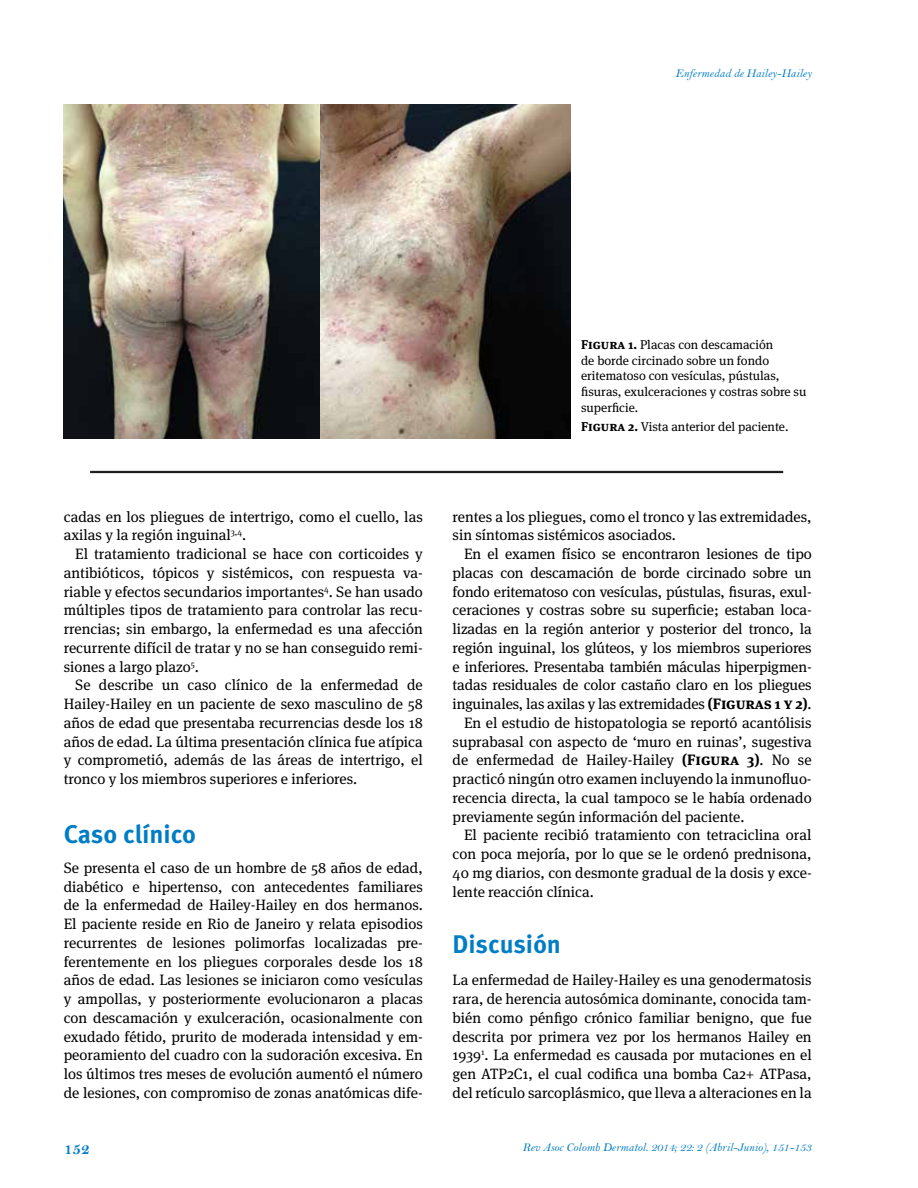
<style>
.page{position:relative;width:918px;height:1188px;background:#fff}
.page>*{position:absolute;margin:0;border:0;box-sizing:border-box;transform-origin:0 0}
.t1{font:700 25.5px "Meta Pro";letter-spacing:-.005em;color:#007dc5}
.t2{font:16.5px "Bell MT Bold";color:#007dc5}
.t3{font:15px/18.8px "Meta Serif OT";color:#000;text-align:justify}
.t4{font:12.75px/15.8px "Meta Serif OT";color:#000}
.t5{font:12px "Bell MT Italic";color:#007dc5}
.s1{font-weight:700}
</style>
<div class="page">
<img style="left:64px;top:104px;width:506px;height:335px">
<hr style="left:90px;top:471px;width:693px;height:1px;background:#000">
<hr style="left:90px;top:472px;width:693px;height:1px;background:#000">
<p class="t5" style="left:675px;top:66px;width:138px">Enfermedad de Hailey-Hailey</p>
<p class="t4" style="left:581px;top:337px;width:227px"><span class="s1">Figura 1.</span> Placas con descamación<br>de borde circinado sobre un fondo eritematoso con vesículas, pústulas, fisuras, exulceraciones y costras sobre su superficie.</p>
<p class="t4" style="left:581px;top:419px;width:209px"><span class="s1">Figura 2.</span> Vista anterior del paciente.</p>
<p class="t3" style="left:64px;top:507px;width:361px">cadas en los pliegues de intertrigo, como el cuello, las axilas y la región inguinal<sup>3,4</sup>.</p>
<p class="t3" style="left:64px;top:545px;width:361px;text-indent:11px">El tratamiento tradicional se hace con corticoides y antibióticos, tópicos y sistémicos, con respuesta va&shy;riable y efectos secundarios importantes<sup>4</sup>. Se han usado múltiples tipos de tratamiento para controlar las recu&shy;rrencias; sin embargo, la enfermedad es una afección recurrente difícil de tratar y no se han conseguido remi&shy;siones a largo plazo<sup>5</sup>.</p>
<p class="t3" style="left:64px;top:676px;width:361px;text-indent:11px">Se describe un caso clínico de la enfermedad de Hailey-Hailey en un paciente de sexo masculino de 58 años de edad que presentaba recurrencias desde los 18 años de edad. La última presentación clínica fue atípica y comprometió, además de las áreas de intertrigo, el tronco y los miembros superiores e inferiores.</p>
<h1 class="t1" style="left:64px;top:818px;width:134px">Caso clínico</h1>
<p class="t3" style="left:64px;top:859px;width:361px">Se presenta el caso de un hombre de 58 años de edad, diabético e hipertenso, con antecedentes familiares de la enfermedad de Hailey-Hailey en dos hermanos.<br>El paciente reside en Rio de Janeiro y relata episodios recurrentes de lesiones polimorfas localizadas pre&shy;ferentemente en los pliegues corporales desde los 18 años de edad. Las lesiones se iniciaron como vesículas y ampollas, y posteriormente evolucionaron a placas con descamación y exulceración, ocasionalmente con exudado fétido, prurito de moderada intensidad y em&shy;peoramiento del cuadro con la sudoración excesiva. En los últimos tres meses de evolución aumentó el número de lesiones, con compromiso de zonas anatómicas dife-</p>
<p class="t2" style="left:64px;top:1138px;width:28px">152</p>
<p class="t3" style="left:453px;top:507px;width:361px">rentes a los pliegues, como el tronco y las extremidades, sin síntomas sistémicos asociados.</p>
<p class="t3" style="left:464px;top:545px;width:349px">En el examen físico se encontraron lesiones de tipo</p>
<p class="t3" style="left:453px;top:564px;width:361px">placas con descamación de borde circinado sobre un</p>
<p class="t3" style="left:453px;top:582px;width:361px">fondo eritematoso con vesículas, pústulas, fisuras, exul-</p>
<p class="t3" style="left:453px;top:601px;width:361px">ceraciones y costras sobre su superficie; estaban loca-</p>
<p class="t3" style="left:453px;top:620px;width:361px">lizadas en la región anterior y posterior del tronco, la</p>
<p class="t3" style="left:453px;top:639px;width:361px">región inguinal, los glúteos, y los miembros superiores</p>
<p class="t3" style="left:453px;top:657px;width:361px">e inferiores. Presentaba también máculas hiperpigmen-</p>
<p class="t3" style="left:453px;top:676px;width:361px">tadas residuales de color castaño claro en los pliegues</p>
<p class="t3" style="left:453px;top:695px;width:361px">inguinales, las axilas y las extremidades <span class="s1">(Figuras 1 y 2)</span>.</p>
<p class="t3" style="left:464px;top:714px;width:349px">En el estudio de histopatologia se reportó acantólisis</p>
<p class="t3" style="left:453px;top:732px;width:361px">suprabasal con aspecto de ‘muro en ruinas’, sugestiva</p>
<p class="t3" style="left:453px;top:751px;width:361px">de enfermedad de Hailey-Hailey <span class="s1">(Figura 3)</span>. No se</p>
<p class="t3" style="left:453px;top:770px;width:361px">practicó ningún otro examen incluyendo la inmunofluo-</p>
<p class="t3" style="left:453px;top:789px;width:361px">recencia directa, la cual tampoco se le había ordenado</p>
<p class="t3" style="left:453px;top:807px;width:293px">previamente según información del paciente.</p>
<p class="t3" style="left:464px;top:826px;width:349px">El paciente recibió tratamiento con tetraciclina oral</p>
<p class="t3" style="left:453px;top:845px;width:361px">con poca mejoría, por lo que se le ordenó prednisona,</p>
<p class="t3" style="left:453px;top:864px;width:361px">40 mg diarios, con desmonte gradual de la dosis y exce-</p>
<p class="t3" style="left:453px;top:882px;width:143px">lente reacción clínica.</p>
<h1 class="t1" style="left:453px;top:928px;width:110px">Discusión</h1>
<p class="t3" style="left:453px;top:971px;width:361px">La enfermedad de Hailey-Hailey es una genodermatosis rara, de herencia autosómica dominante, conocida tam&shy;bién como pénfigo crónico familiar benigno, que fue descrita por primera vez por los hermanos Hailey en 1939<sup>1</sup>. La enfermedad es causada por mutaciones en el gen ATP2C1, el cual codifica una bomba Ca2+ ATPasa, del retículo sarcoplásmico, que lleva a alteraciones en la</p>
<p class="t5" style="left:522px;top:1140px;width:291px">Rev Asoc Colomb Dermatol. 2014; 22: 2 (Abril-Junio), 151-153</p>
</div>
